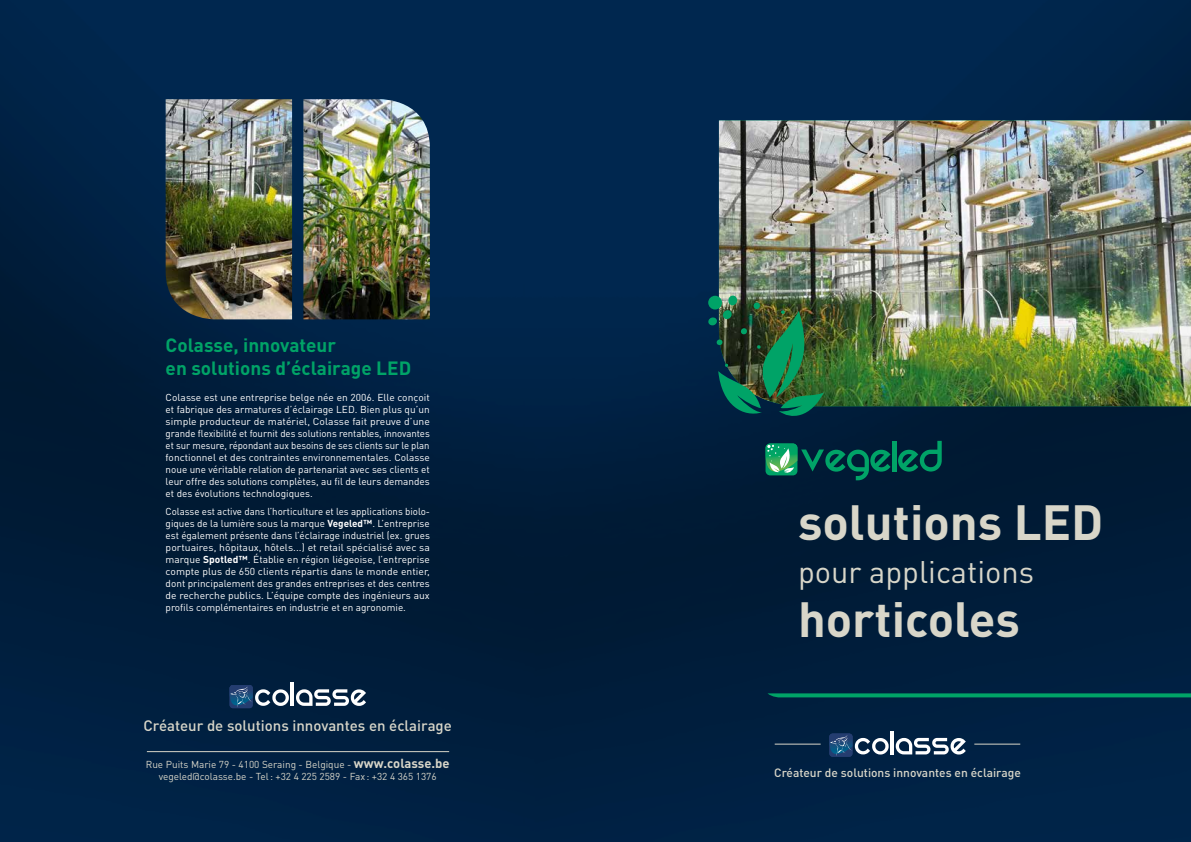
<style>
.page{position:relative;width:1191px;height:842px;background:#fff}
.page>*{position:absolute;margin:0;border:0;box-sizing:border-box;transform-origin:0 0}
.t1{font:700 48.8px "DIN Pro";color:#d8d6c9}
.t2{font:30.9px "DIN Pro";color:#d8d6c9}
.t3{font:700 19px/22.8px "DIN Pro";color:#00a367}
.t4{font:500 15px "DIN Pro";color:#d8d6c9}
.t5{font:500 12px "DIN Pro";color:#d8d6c9}
.t6{font:10px/12px "DIN Pro";color:#fff;text-align:justify}
.t7{font:10px/12px "DIN Pro";color:#d8d6c9;text-align:center}
.s1{font-weight:700}
.s2{font-weight:700;font-size:13px}
</style>
<div class="page">
<img style="left:0;top:0;width:1191px;height:842px">
<svg style="left:767px;top:693px;width:424px;height:4px;background:#009462"></svg>
<hr style="left:291px;top:683px;width:3px;height:23px;background:#fff">
<svg style="left:296px;top:689px;width:70px;height:17px"></svg>
<div style="left:229px;top:685px;width:24px;height:23px;background:#243d70;border-radius:3px"></div>
<svg style="left:229px;top:685px;width:60px;height:22px"></svg>
<hr style="left:147px;top:751px;width:302px;height:1px;background:#d8d6c9">
<hr style="left:890px;top:731px;width:3px;height:23px;background:#fff">
<svg style="left:895px;top:738px;width:70px;height:16px"></svg>
<div style="left:829px;top:734px;width:23px;height:23px;background:#243d70;border-radius:3px"></div>
<svg style="left:829px;top:734px;width:59px;height:22px"></svg>
<svg style="left:765px;top:443px;width:125px;height:37px;background:#0e5a50"></svg>
<hr style="left:892px;top:441px;width:4px;height:30px;background:#00a367">
<svg style="left:898px;top:441px;width:43px;height:31px"></svg>
<img style="left:719px;top:120px;width:472px;height:286px">
<img style="left:707px;top:295px;width:116px;height:125px">
<div style="left:708px;top:296px;width:14px;height:13px;background:#00a367;border-radius:50%"></div>
<img style="left:166px;top:99px;width:126px;height:220px">
<img style="left:303px;top:99px;width:127px;height:220px">
<hr style="left:774px;top:744px;width:46px;height:1px;background:#d8d6c9">
<hr style="left:974px;top:744px;width:46px;height:1px;background:#d8d6c9">
<h3 class="t3" style="left:166px;top:333px;width:247px">Colasse, innovateur<br>en solutions d’éclairage LED</h3>
<p class="t6" style="left:166px;top:391px;width:266px">Colasse est une entreprise belge née en 2006. Elle conçoit et fabrique des armatures d’éclairage LED. Bien plus qu’un simple producteur de matériel, Colasse fait preuve d’une grande flexibilité et fournit des solutions rentables, innovantes et sur mesure, répondant aux besoins de ses clients sur le plan fonctionnel et des contraintes environnementales. Colasse noue une véritable relation de partenariat avec ses clients et leur offre des solutions complètes, au fil de leurs demandes et des évolutions technologiques.</p>
<p class="t6" style="left:166px;top:505px;width:266px">Colasse est active dans l’horticulture et les applications biolo&shy;giques de la lumière sous la marque <span class="s1">Vegeled™</span>. L’entreprise est également présente dans l’éclairage industriel (ex. grues portuaires, hôpitaux, hôtels...) et retail spécialisé avec sa marque <span class="s1">Spotled™</span>. Établie en région liégeoise, l’entreprise compte plus de 650 clients répartis dans le monde entier, dont principalement des grandes entreprises et des centres de recherche publics. L’équipe compte des ingénieurs aux profils complémentaires en industrie et en agronomie.</p>
<h3 class="t4" style="left:143px;top:715px;width:310px">Créateur de solutions innovantes en éclairage</h3>
<p class="t7" style="left:146px;top:758px;width:305px">Rue Puits Marie 79 - 4100 Seraing - Belgique - <span class="s2">www.colasse.be </span>vegeled@colasse.be - Tel: +32 4 225 2589 - Fax : +32 4 365 1376</p>
<h1 class="t1" style="left:798px;top:489px;width:307px">solutions LED</h1>
<h2 class="t2" style="left:798px;top:550px;width:238px">pour applications</h2>
<h1 class="t1" style="left:798px;top:586px;width:223px">horticoles</h1>
<p class="t5" style="left:774px;top:764px;width:248px">Créateur de solutions innovantes en éclairage</p>
</div>
